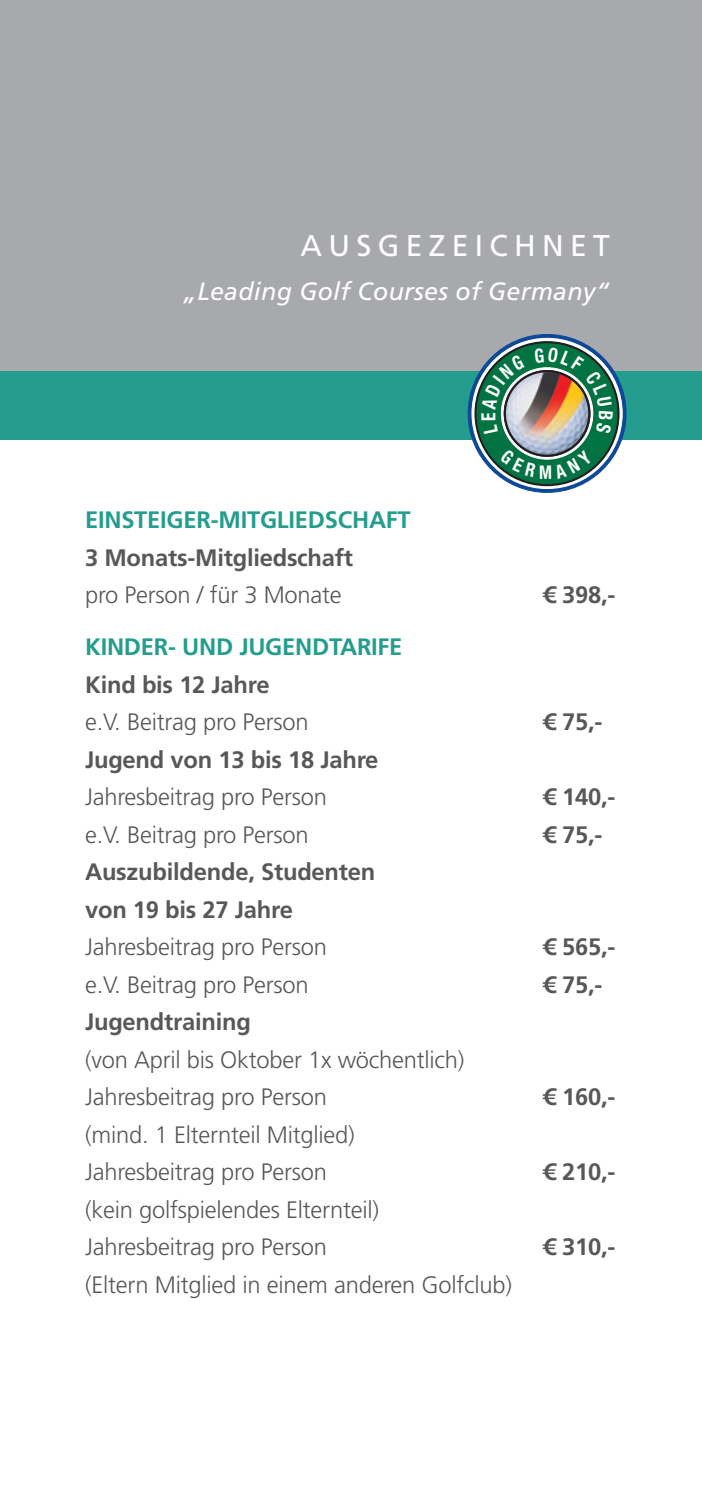
<style>
.page{position:relative;width:702px;height:1489px;background:#fff}
.page>*{position:absolute;margin:0;border:0;box-sizing:border-box;transform-origin:0 0}
.t1{font:30px "Frutiger";letter-spacing:.21em;color:#fff}
.t2{font:italic 25px "Frutiger";letter-spacing:.01em;color:#fff}
.t3{font:300 23.75px/37.5px "Frutiger";letter-spacing:-.01em;color:#57585a}
.t4{font:700 23.75px/37.5px "Frutiger";letter-spacing:-.01em;color:#57585a}
.t5{font:700 23.75px "Frutiger";letter-spacing:-.01em;color:#249d8e}
</style>
<div class="page">
<div style="left:0;top:0;width:702px;height:411px;background:#a8a9ad"></div>
<div style="left:0;top:371px;width:702px;height:68px;background:#249d8e"></div>
<svg style="left:468px;top:334px;width:158px;height:158px"></svg>
<p class="t1" style="left:300px;top:228px;width:310px">AUSGEZEICHNET</p>
<p class="t2" style="left:183px;top:277px;width:428px">„Leading Golf Courses of Germany“</p>
<p class="t5" style="left:85px;top:506px;width:327px">EINSTEIGER-MITGLIEDSCHAFT</p>
<p class="t4" style="left:85px;top:539px;width:269px">3 Monats-Mitgliedschaft</p>
<p class="t3" style="left:85px;top:576px;width:258px">pro Person / für 3 Monate</p>
<p class="t4" style="left:543px;top:576px;width:74px">€ 398,-</p>
<p class="t5" style="left:85px;top:633px;width:319px">KINDER- UND JUGENDTARIFE</p>
<p class="t4" style="left:85px;top:665px;width:186px">Kind bis 12 Jahre</p>
<p class="t3" style="left:85px;top:703px;width:225px">e.V. Beitrag pro Person</p>
<p class="t4" style="left:543px;top:703px;width:61px">€ 75,-</p>
<p class="t4" style="left:85px;top:740px;width:295px">Jugend von 13 bis 18 Jahre</p>
<p class="t3" style="left:85px;top:778px;width:243px">Jahresbeitrag pro Person</p>
<p class="t4" style="left:543px;top:778px;width:74px">€ 140,-</p>
<p class="t3" style="left:85px;top:816px;width:225px">e.V. Beitrag pro Person</p>
<p class="t4" style="left:543px;top:815px;width:61px">€ 75,-</p>
<p class="t4" style="left:85px;top:853px;width:292px">Auszubildende, Studenten von 19 bis 27 Jahre</p>
<p class="t3" style="left:85px;top:928px;width:243px">Jahresbeitrag pro Person</p>
<p class="t4" style="left:543px;top:928px;width:74px">€ 565,-</p>
<p class="t3" style="left:85px;top:966px;width:225px">e.V. Beitrag pro Person</p>
<p class="t4" style="left:543px;top:965px;width:61px">€ 75,-</p>
<p class="t4" style="left:85px;top:1003px;width:167px">Jugendtraining</p>
<p class="t3" style="left:85px;top:1041px;width:381px">(von April bis Oktober 1x wöchentlich)<br>Jahresbeitrag pro Person</p>
<p class="t4" style="left:543px;top:1078px;width:74px">€ 160,-</p>
<p class="t3" style="left:85px;top:1116px;width:271px">(mind. 1 Elternteil Mitglied)<br>Jahresbeitrag pro Person</p>
<p class="t3" style="left:85px;top:1191px;width:295px">(kein golfspielendes Elternteil)<br>Jahresbeitrag pro Person</p>
<p class="t3" style="left:85px;top:1266px;width:428px">(Eltern Mitglied in einem anderen Golfclub)</p>
<p class="t4" style="left:543px;top:1153px;width:74px">€ 210,-</p>
<p class="t4" style="left:543px;top:1228px;width:74px">€ 310,-</p>
</div>
